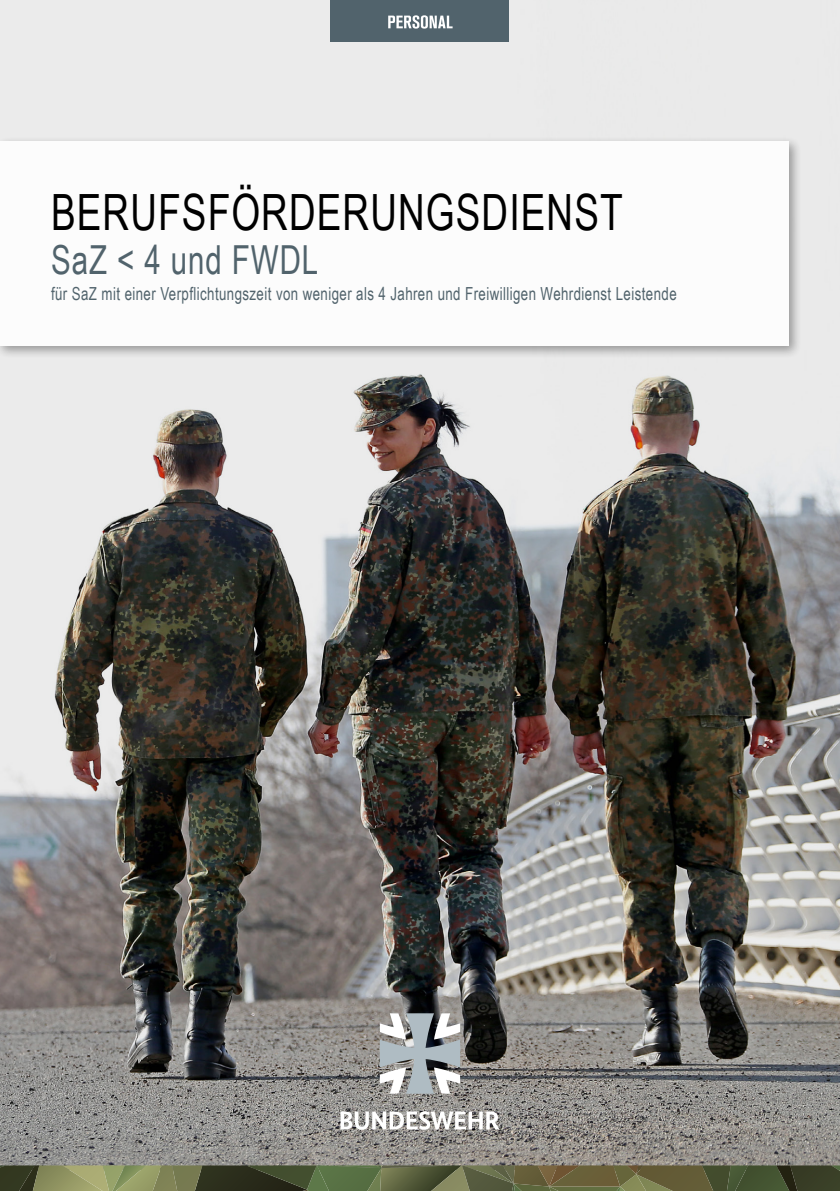
<style>
.page{position:relative;width:840px;height:1191px;background:#fff}
.page>*{position:absolute;margin:0;border:0;box-sizing:border-box;transform-origin:0 0}
.Titel_Headline_2{font:50px "Arial Narrow";letter-spacing:.025em;color:#000;scale:.9 1}
.Subline{font:40px "Arial Narrow";letter-spacing:.025em;color:#51636c;scale:.9 1}
.Subline-2{font:18px "Arial Narrow";letter-spacing:.025em;color:#51636c;scale:.9 1}
</style>
<div class="page">
<img style="left:0;top:0;width:839px;height:1165px">
<svg style="left:340px;top:1111px;width:159px;height:18px"></svg>
<svg style="left:379px;top:1013px;width:81px;height:80px"></svg>
<div style="left:0;top:136px;width:802px;height:223px;background:#000;opacity:.4"></div>
<div style="left:0;top:142px;width:788px;height:204px;background:#fff"></div>
<div style="left:330px;top:0;width:179px;height:41px;background:#51636c"></div>
<svg style="left:388px;top:15px;width:64px;height:14px"></svg>
<svg style="left:0;top:1165px;width:839px;height:26px;background:#5f6340"></svg>
<p class="Titel_Headline_2" style="left:51px;top:176px;width:636px">BERUFSFÖRDERUNGSDIENST</p>
<p class="Subline" style="left:51px;top:231px;width:298px">SaZ &lt; 4 und FWDL</p>
<p class="Subline-2" style="left:51px;top:281px;width:696px">für SaZ mit einer Verpflichtungszeit von weniger als 4 Jahren und Freiwilligen Wehrdienst Leistende</p>
</div>
